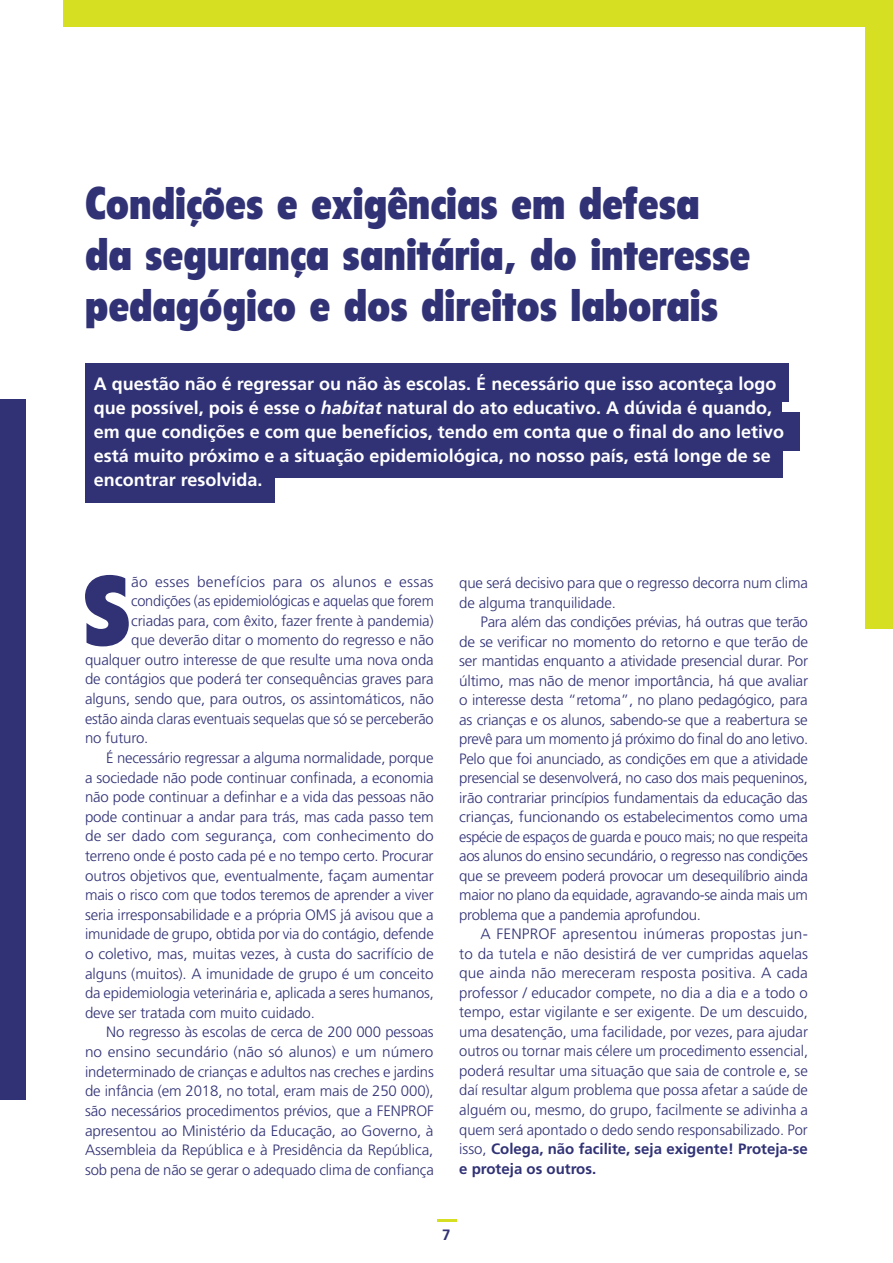
<style>
.page{position:relative;width:893px;height:1263px;background:#fff}
.page>*{position:absolute;margin:0;border:0;box-sizing:border-box;transform-origin:0 0}
.t1{font:900 condensed 97.2px "Flyer LT Std";color:#313275}
.t2{font:900 condensed 45px/51px "Flyer LT Std";color:#313275}
.t3{font:700 18px/24px "Frutiger LT Std";color:#fff}
.t4{font:300 15px/19.5px "Frutiger LT Std";letter-spacing:-.01em;color:#313275;text-align:justify}
.t5{font:300 15px "Frutiger LT Std";letter-spacing:.015em;color:#313275}
.t6{font:700 15px "Frutiger LT Std";color:#313275}
.s1{font-style:italic}
.s2{font-weight:700}
</style>
<div class="page">
<div style="left:64px;top:0;width:829px;height:26px;background:#d6df21"></div>
<div style="left:865px;top:9px;width:28px;height:620px;background:#d6df21"></div>
<div style="left:0;top:399px;width:25px;height:700px;background:#313275"></div>
<svg style="left:437px;top:1219px;width:19px;height:2px"></svg>
<div style="left:85px;top:363px;width:704px;height:39px;background:#313275"></div>
<div style="left:85px;top:388px;width:696px;height:39px;background:#313275"></div>
<div style="left:85px;top:412px;width:714px;height:39px;background:#313275"></div>
<div style="left:85px;top:439px;width:697px;height:38px;background:#313275"></div>
<div style="left:85px;top:465px;width:189px;height:38px;background:#313275"></div>
<p class="t2" style="left:85px;top:178px;width:667px">Condições e exigências em defesa da segurança sanitária, do interesse pedagógico e dos direitos laborais</p>
<p class="t3" style="left:94px;top:372px;width:692px">A questão não é regressar ou não às escolas. É necessário que isso aconteça logo que possível, pois é esse o <span class="s1">habitat</span> natural do ato educativo. A dúvida é quando, em que condições e com que benefícios, tendo em conta que o final do ano letivo está muito próximo e a situação epidemiológica, no nosso país, está longe de se encontrar resolvida.</p>
<p class="t1" style="left:83px;top:554px;width:50px">S</p>
<p class="t5" style="left:131px;top:573px;width:304px">ão esses benefícios para os alunos e essas</p>
<p class="t4" style="left:131px;top:591px;width:304px">condições (as epidemiológicas e aquelas que forem</p>
<p class="t4" style="left:131px;top:611px;width:304px">criadas para, com êxito, fazer frente à pandemia)</p>
<p class="t4" style="left:131px;top:630px;width:304px">que deverão ditar o momento do regresso e não</p>
<p class="t4" style="left:85px;top:650px;width:350px">qualquer outro interesse de que resulte uma nova onda</p>
<p class="t4" style="left:85px;top:670px;width:350px">de contágios que poderá ter consequências graves para</p>
<p class="t4" style="left:85px;top:689px;width:350px">alguns, sendo que, para outros, os assintomáticos, não</p>
<p class="t4" style="left:85px;top:709px;width:350px">estão ainda claras eventuais sequelas que só se perceberão</p>
<p class="t4" style="left:85px;top:729px;width:65px">no futuro.</p>
<p class="t4" style="left:85px;top:748px;width:350px;text-indent:21px">É necessário regressar a alguma normalidade, porque a sociedade não pode continuar confinada, a economia não pode continuar a definhar e a vida das pessoas não pode continuar a andar para trás, mas cada passo tem de ser dado com segurança, com conhecimento do terreno onde é posto cada pé e no tempo certo. Procurar outros objetivos que, eventualmente, façam aumentar mais o risco com que todos teremos de aprender a viver seria irresponsabilidade e a própria OMS já avisou que a imunidade de grupo, obtida por via do contágio, defende o coletivo, mas, muitas vezes, à custa do sacrifício de alguns (muitos). A imunidade de grupo é um conceito da epidemiologia veterinária e, aplicada a seres humanos, deve ser tratada com muito cuidado.</p>
<p class="t4" style="left:85px;top:1023px;width:350px;text-indent:21px">No regresso às escolas de cerca de 200 000 pessoas no ensino secundário (não só alunos) e um número indeterminado de crianças e adultos nas creches e jardins de infância (em 2018, no total, eram mais de 250 000), são necessários procedimentos prévios, que a FENPROF apresentou ao Ministério da Educação, ao Governo, à Assembleia da República e à Presidência da República, sob pena de não se gerar o adequado clima de confiança</p>
<p class="t4" style="left:459px;top:574px;width:350px">que será decisivo para que o regresso decorra num clima de alguma tranquilidade.</p>
<p class="t4" style="left:459px;top:613px;width:350px;text-indent:21px">Para além das condições prévias, há outras que terão de se verificar no momento do retorno e que terão de ser mantidas enquanto a atividade presencial durar. Por último, mas não de menor importância, há que avaliar o interesse desta “retoma”, no plano pedagógico, para as crianças e os alunos, sabendo-se que a reabertura se prevê para um momento já próximo do final do ano letivo.<br>Pelo que foi anunciado, as condições em que a atividade presencial se desenvolverá, no caso dos mais pequeninos, irão contrariar princípios fundamentais da educação das crianças, funcionando os estabelecimentos como uma espécie de espaços de guarda e pouco mais; no que respeita aos alunos do ensino secundário, o regresso nas condições que se preveem poderá provocar um desequilíbrio ainda maior no plano da equidade, agravando-se ainda mais um problema que a pandemia aprofundou.</p>
<p class="t4" style="left:459px;top:925px;width:350px;text-indent:21px">A FENPROF apresentou inúmeras propostas jun&shy;to da tutela e não desistirá de ver cumpridas aquelas que ainda não mereceram resposta positiva. A cada professor / educador compete, no dia a dia e a todo o tempo, estar vigilante e ser exigente. De um descuido, uma desatenção, uma facilidade, por vezes, para ajudar outros ou tornar mais célere um procedimento essencial, poderá resultar uma situação que saia de controle e, se daí resultar algum problema que possa afetar a saúde de alguém ou, mesmo, do grupo, facilmente se adivinha a quem será apontado o dedo sendo responsabilizado. Por isso, <span class="s2">Colega, não facilite, seja exigente! Proteja-se e proteja os outros.</span></p>
<p class="t6" style="left:442px;top:1226px;width:10px">7</p>
</div>
